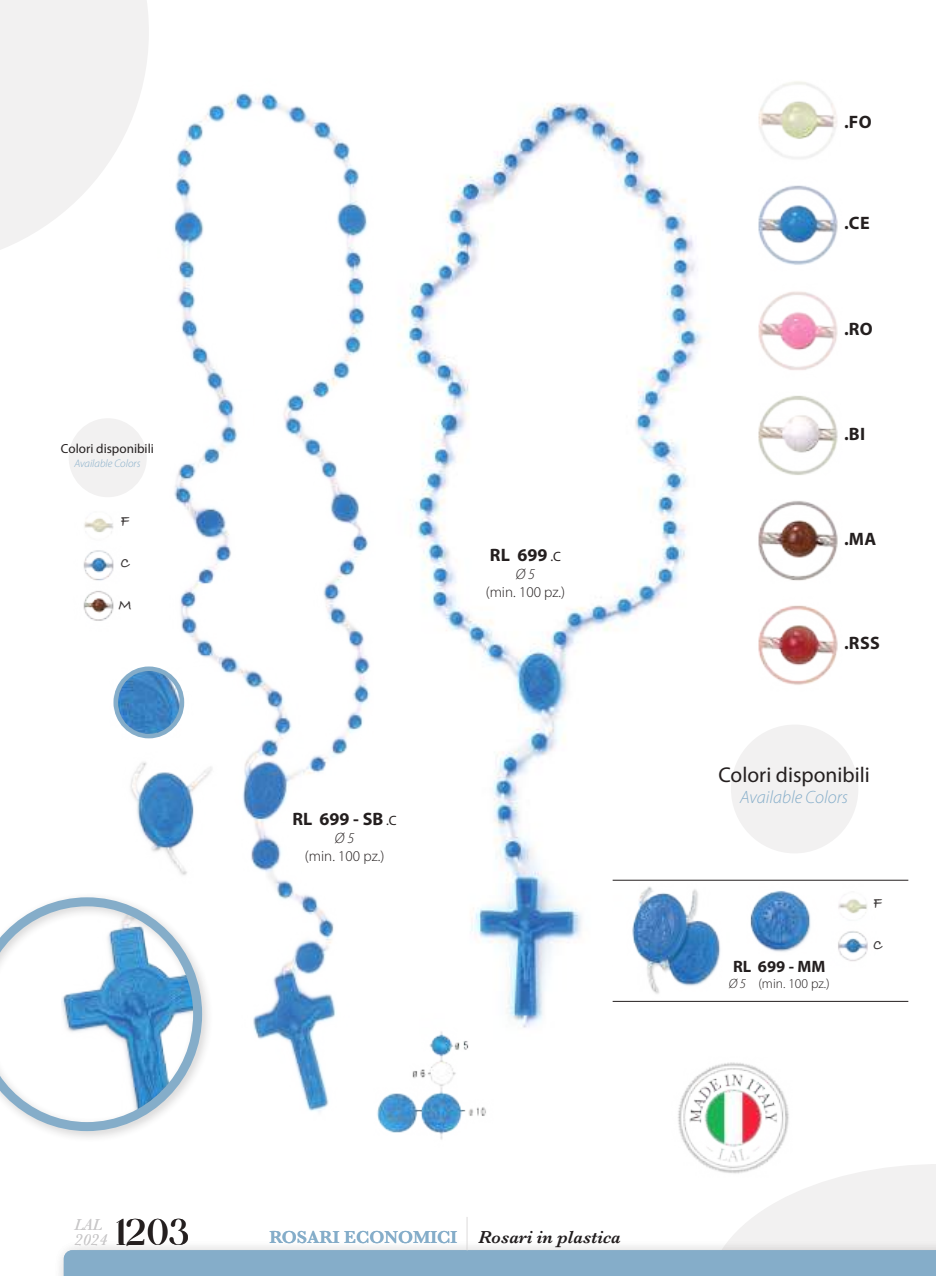
<style>
.page{position:relative;width:936px;height:1276px;background:#fff}
.page>*{position:absolute;margin:0;border:0;box-sizing:border-box;transform-origin:0 0}
.t1{font:37.5px "Mangsi";color:#241f1f}
.t2{font:21.45px "Myriad Pro";color:#241f1f}
.t3{font:700 18px "Myriad Pro";letter-spacing:.015em;color:#241f1f}
.t4{font:italic 600 18px "Baskerville";color:#211d1e}
.t5{font:600 18px "Baskerville";color:#85adc9}
.t6{font:italic 300 17.85px "Myriad Pro";color:#85adc9}
.t7{font:700 16.5px "Myriad Pro";color:#241f1f}
.t8{font:italic 16.5px/15px "Baskerville";color:#cbcacb}
.t9{font:300 15px/18px "Myriad Pro";color:#241f1f;text-align:center}
.t10{font:700 15px "Bradley Hand ITCTT";color:#393535}
.t11{font:300 13.5px "Myriad Pro";color:#241f1f}
.t12{font:13.2px "Myriad Pro";color:#241f1f}
.t13{font:italic 300 10.95px "Myriad Pro";color:#85adc9}
.s1{font-weight:400;font-size:13.5px}
.s2{font-style:italic}
</style>
<div class="page">
<img style="left:83px;top:81px;width:811px;height:1059px">
<svg style="left:0;top:0;width:150px;height:268px"></svg>
<div style="left:0;top:891px;width:214px;height:252px;background:#241f1f;opacity:.2"></div>
<svg style="left:0;top:897px;width:202px;height:234px"></svg>
<hr style="left:612px;top:880px;width:296px;height:1px;background:#241f1f">
<hr style="left:612px;top:1001px;width:296px;height:1px;background:#241f1f">
<div style="left:114px;top:666px;width:70px;height:72px;border:4px solid #85adc9;border-radius:50%"></div>
<div style="left:877px;top:0;width:58px;height:285px;background:#fff"></div>
<img style="left:672px;top:1057px;width:121px;height:106px">
<div style="left:730px;top:724px;width:128px;height:129px;background:#f2f1f1;border-radius:50%"></div>
<div style="left:68px;top:418px;width:79px;height:79px;background:#f2f1f1;border-radius:50%"></div>
<svg style="left:64px;top:1163px;width:871px;height:113px"></svg>
<p class="t12" style="left:61px;top:441px;width:94px">Colori disponibili</p>
<p class="t13" style="left:74px;top:457px;width:68px">Available Colors</p>
<p class="t10" style="left:121px;top:509px;width:10px">F</p>
<p class="t10" style="left:120px;top:551px;width:11px">C</p>
<p class="t10" style="left:119px;top:593px;width:15px">M</p>
<p class="t3" style="left:292px;top:807px;width:106px">RL 699 - SB <span class="s1">.C</span></p>
<p class="t9" style="left:305px;top:829px;width:81px"><span class="s2">Ø 5<br></span>(min. 100 pz.)</p>
<p class="t3" style="left:490px;top:543px;width:73px">RL 699 <span class="s1">.C</span></p>
<p class="t9" style="left:485px;top:565px;width:81px"><span class="s2">Ø 5<br></span>(min. 100 pz.)</p>
<p class="t8" style="left:74px;top:1217px;width:34px">LAL<br>2024</p>
<p class="t1" style="left:117px;top:1218px;width:73px">1203</p>
<p class="t5" style="left:269px;top:1224px;width:189px">ROSARI ECONOMICI</p>
<p class="t4" style="left:478px;top:1224px;width:144px">Rosari in plastica</p>
<p class="t3" style="left:844px;top:110px;width:29px">.FO</p>
<p class="t3" style="left:844px;top:211px;width:27px">.CE</p>
<p class="t3" style="left:844px;top:317px;width:30px">.RO</p>
<p class="t3" style="left:844px;top:422px;width:23px">.BI</p>
<p class="t3" style="left:844px;top:527px;width:34px">.MA</p>
<p class="t3" style="left:844px;top:631px;width:37px">.RSS</p>
<p class="t2" style="left:718px;top:761px;width:153px">Colori disponibili</p>
<p class="t6" style="left:740px;top:788px;width:109px">Available Colors</p>
<p class="t7" style="left:733px;top:955px;width:94px">RL 699 - MM</p>
<p class="t11" style="left:728px;top:975px;width:103px"><span class="s2">Ø 5</span> (min. 100 pz.)</p>
<p class="t10" style="left:873px;top:891px;width:10px">F</p>
<p class="t10" style="left:873px;top:933px;width:11px">C</p>
</div>
